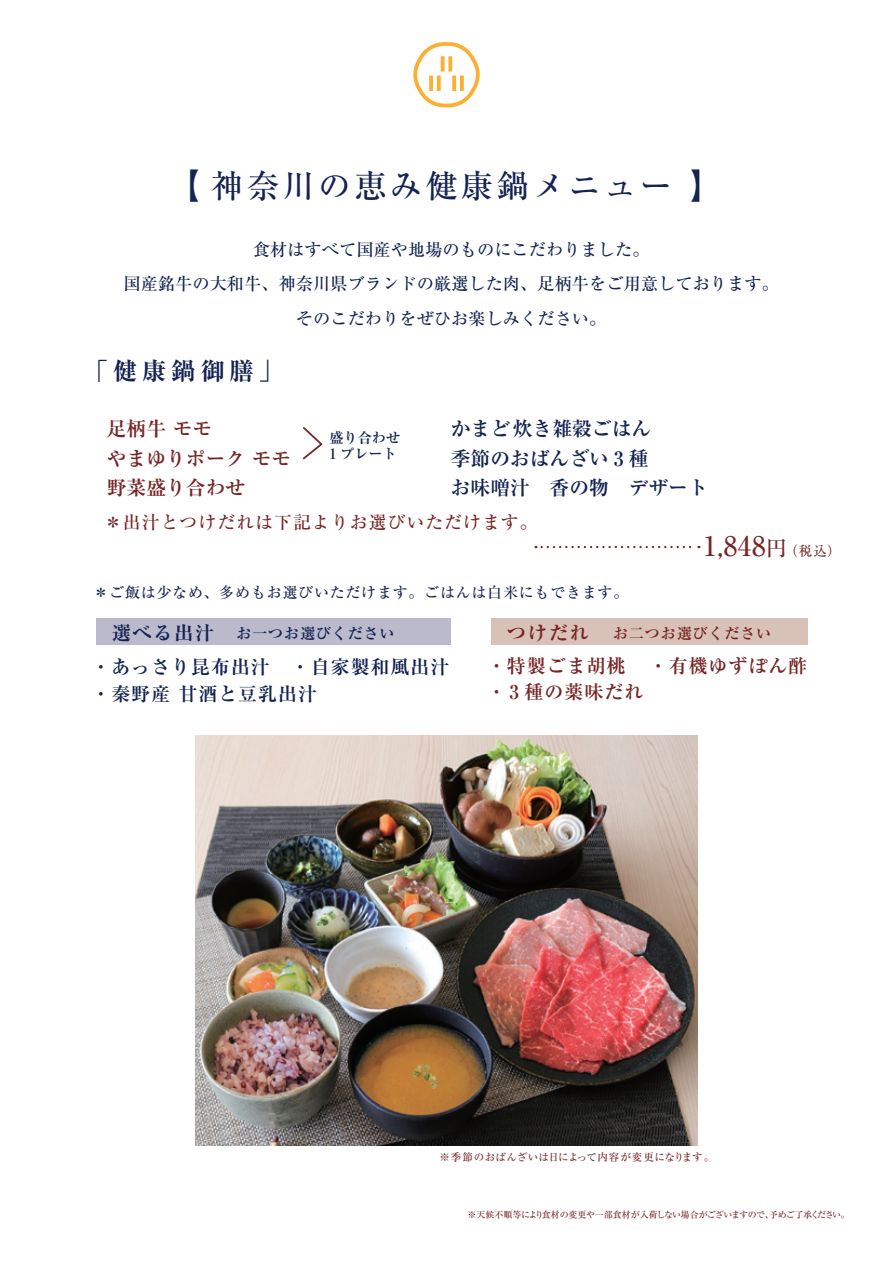
<style>
.page{position:relative;width:893px;height:1263px;background:#fff}
.page>*{position:absolute;margin:0;border:0;box-sizing:border-box;transform-origin:0 0}
.t1{font:500 32.55px "Ryumin Pr 5";letter-spacing:.1em;color:#142352}
.t2{font:500 27px "Ryumin Pr 5";color:#772525}
.t3{font:700 expanded 24.3px "Ryumin Pr 5";letter-spacing:.2em;color:#142352}
.t4{font:700 19.8px/29.7px "Ryumin Pr 5";color:#142352}
.t5{font:700 19.8px/29.7px "Ryumin Pr 5";color:#772525}
.t6{font:700 19.05px/27px "Ryumin Pr 5";letter-spacing:.05em;color:#142352}
.t7{font:700 19.05px/25.7px "Ryumin Pr 5";letter-spacing:.05em;color:#772525}
.t8{font:700 expanded 19.05px "Ryumin Pr 5";color:#772525}
.t9{font:500 18px "Ryumin Pr 5";letter-spacing:.05em;color:#772525}
.t10{font:500 17.25px/34.5px "Ryumin Pr 5";color:#142352;text-align:center}
.t11{font:700 15.15px "Ryumin Pr 5";letter-spacing:.05em;color:#142352}
.t12{font:700 15.15px "Ryumin Pr 5";letter-spacing:.05em;color:#772525}
.t13{font:500 15px "Ryumin Pr 5";letter-spacing:.05em;color:#142352}
.t14{font:700 14.25px/16.5px "Ryumin Pr 5";color:#142352}
.t15{font:500 13.5px "Ryumin Pr 5";color:#772525}
.t16{font:500 10.5px "Ryumin Pr 5";letter-spacing:.03em;color:#772525}
.t17{font:500 9px "Ryumin Pr 5";letter-spacing:-.03em;color:#772525}
.s1{font-size:21px}
.s2{font-stretch:expanded;font-size:19.05px}
</style>
<div class="page">
<svg style="left:303px;top:427px;width:20px;height:33px"></svg>
<svg style="left:413px;top:42px;width:67px;height:65px"></svg>
<svg style="left:535px;top:546px;width:164px;height:2px"></svg>
<img style="left:196px;top:736px;width:501px;height:409px">
<div style="left:96px;top:618px;width:355px;height:27px;background:#bbbacc"></div>
<div style="left:492px;top:618px;width:316px;height:27px;background:#d8c1b7"></div>
<h1 class="t1" style="left:167px;top:160px;width:556px">【神奈川の恵み健康鍋メニュー 】</h1>
<p class="t10" style="left:123px;top:231px;width:657px">食材はすべて国産や地場のものにこだわりました。<br>国産銘牛の大和牛、神奈川県ブランドの厳選した肉、足柄牛をご用意しております。そのこだわりをぜひお楽しみください。</p>
<h3 class="t3" style="left:84px;top:352px;width:201px">「健康鍋御膳」</h3>
<p class="t5" style="left:107px;top:412px;width:186px">足柄牛 モモ<br>やまゆりポーク モモ野菜盛り合わせ</p>
<p class="t4" style="left:451px;top:413px;width:259px">かまど炊き雑穀ごはん<br>季節のおばんざい 3 種<br>お味噌汁　香の物　デザート</p>
<p class="t14" style="left:329px;top:428px;width:72px">盛り合わせ<br>1 プレート</p>
<p class="t9" style="left:104px;top:508px;width:435px">＊出汁とつけだれは下記よりお選びいただけます。</p>
<h2 class="t2" style="left:703px;top:525px;width:85px">1,848<span class="s1">円</span></h2>
<p class="t15" style="left:785px;top:540px;width:58px">（税込）</p>
<p class="t13" style="left:94px;top:580px;width:536px">＊ご飯は少なめ、多めもお選びいただけます。ごはんは白米にもできます。</p>
<p class="t11" style="left:112px;top:621px;width:284px"><span class="s2">選べる出汁</span> お一つお選びください</p>
<p class="t6" style="left:91px;top:652px;width:359px">・あっさり昆布出汁　・自家製和風出汁・秦野産 甘酒と豆乳出汁</p>
<p class="t8" style="left:507px;top:618px;width:83px">つけだれ</p>
<p class="t7" style="left:487px;top:652px;width:322px">・特製ごま胡桃 ・有機ゆずぽん酢・ 3 種の薬味だれ</p>
<p class="t12" style="left:613px;top:621px;width:159px">お二つお選びください</p>
<p class="t16" style="left:439px;top:1149px;width:276px">※季節のおばんざいは日によって内容が変更になります。</p>
<p class="t17" style="left:468px;top:1208px;width:384px">※天候不順等により食材の変更や一部食材が入荷しない場合がございますので、予めご了承ください。</p>
</div>
